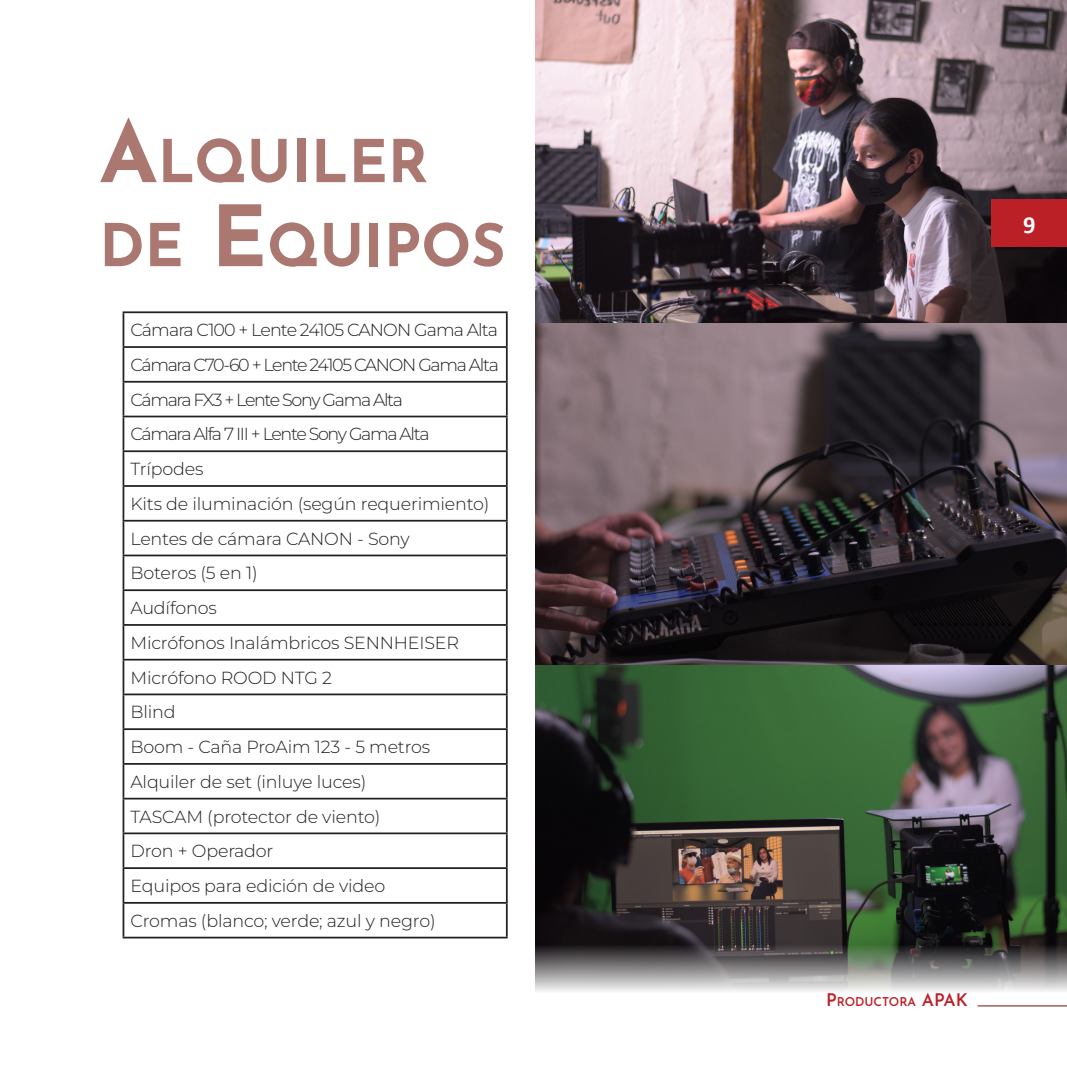
<style>
.page{position:relative;width:1067px;height:1067px;background:#fff}
.page>*{position:absolute;margin:0;border:0;box-sizing:border-box;transform-origin:0 0}
.Heading_1{font:700 58.8px/84px "Josefin Sans";color:#ab7771}
.t1{font:700 24.5px "Calibri";color:#fff}
.t2{font:300 17.5px "Montserrat";letter-spacing:-.01em;color:#231f20}
.t3{font:300 17.5px "Montserrat";letter-spacing:-.075em;color:#231f20}
.t4{font:300 17.5px "Montserrat";letter-spacing:-.05em;color:#231f20}
.t5{font:600 12.25px "Josefin Sans";color:#bc2026}
.s1{font-size:84px}
.s2{font-size:17.5px}
</style>
<div class="page">
<hr style="left:123px;top:311px;width:384px;height:2px;background:#231f20">
<hr style="left:123px;top:313px;width:1px;height:33px;background:#231f20">
<hr style="left:506px;top:313px;width:1px;height:33px;background:#231f20">
<hr style="left:123px;top:346px;width:384px;height:2px;background:#231f20">
<hr style="left:123px;top:348px;width:1px;height:33px;background:#231f20">
<hr style="left:506px;top:348px;width:1px;height:33px;background:#231f20">
<hr style="left:123px;top:381px;width:384px;height:1px;background:#231f20">
<hr style="left:123px;top:382px;width:1px;height:33px;background:#231f20">
<hr style="left:506px;top:382px;width:1px;height:33px;background:#231f20">
<hr style="left:123px;top:415px;width:384px;height:2px;background:#231f20">
<hr style="left:123px;top:417px;width:1px;height:33px;background:#231f20">
<hr style="left:506px;top:417px;width:1px;height:33px;background:#231f20">
<hr style="left:123px;top:450px;width:384px;height:2px;background:#231f20">
<hr style="left:123px;top:452px;width:1px;height:33px;background:#231f20">
<hr style="left:506px;top:452px;width:1px;height:33px;background:#231f20">
<hr style="left:123px;top:485px;width:384px;height:2px;background:#231f20">
<hr style="left:123px;top:487px;width:1px;height:33px;background:#231f20">
<hr style="left:506px;top:487px;width:1px;height:33px;background:#231f20">
<hr style="left:123px;top:520px;width:384px;height:1px;background:#231f20">
<hr style="left:123px;top:521px;width:1px;height:33px;background:#231f20">
<hr style="left:506px;top:521px;width:1px;height:33px;background:#231f20">
<hr style="left:123px;top:554px;width:384px;height:2px;background:#231f20">
<hr style="left:123px;top:556px;width:1px;height:33px;background:#231f20">
<hr style="left:506px;top:556px;width:1px;height:33px;background:#231f20">
<hr style="left:123px;top:589px;width:384px;height:2px;background:#231f20">
<hr style="left:123px;top:591px;width:1px;height:33px;background:#231f20">
<hr style="left:506px;top:591px;width:1px;height:33px;background:#231f20">
<hr style="left:123px;top:624px;width:384px;height:2px;background:#231f20">
<hr style="left:123px;top:626px;width:1px;height:33px;background:#231f20">
<hr style="left:506px;top:626px;width:1px;height:33px;background:#231f20">
<hr style="left:123px;top:659px;width:384px;height:1px;background:#231f20">
<hr style="left:123px;top:660px;width:1px;height:33px;background:#231f20">
<hr style="left:506px;top:660px;width:1px;height:33px;background:#231f20">
<hr style="left:123px;top:693px;width:384px;height:2px;background:#231f20">
<hr style="left:123px;top:695px;width:1px;height:33px;background:#231f20">
<hr style="left:506px;top:695px;width:1px;height:33px;background:#231f20">
<hr style="left:123px;top:728px;width:384px;height:2px;background:#231f20">
<hr style="left:123px;top:730px;width:1px;height:33px;background:#231f20">
<hr style="left:506px;top:730px;width:1px;height:33px;background:#231f20">
<hr style="left:123px;top:763px;width:384px;height:1px;background:#231f20">
<hr style="left:123px;top:764px;width:1px;height:33px;background:#231f20">
<hr style="left:506px;top:764px;width:1px;height:33px;background:#231f20">
<hr style="left:123px;top:797px;width:384px;height:2px;background:#231f20">
<hr style="left:123px;top:799px;width:1px;height:33px;background:#231f20">
<hr style="left:506px;top:799px;width:1px;height:33px;background:#231f20">
<hr style="left:123px;top:832px;width:384px;height:2px;background:#231f20">
<hr style="left:123px;top:834px;width:1px;height:33px;background:#231f20">
<hr style="left:506px;top:834px;width:1px;height:33px;background:#231f20">
<hr style="left:123px;top:867px;width:384px;height:2px;background:#231f20">
<hr style="left:123px;top:869px;width:1px;height:33px;background:#231f20">
<hr style="left:506px;top:869px;width:1px;height:33px;background:#231f20">
<hr style="left:123px;top:902px;width:384px;height:1px;background:#231f20">
<hr style="left:123px;top:903px;width:1px;height:33px;background:#231f20">
<hr style="left:506px;top:903px;width:1px;height:33px;background:#231f20">
<hr style="left:123px;top:936px;width:384px;height:2px;background:#231f20">
<img style="left:536px;top:325px;width:531px;height:666px">
<img style="left:536px;top:0;width:531px;height:325px">
<div style="left:991px;top:199px;width:76px;height:48px;background:#bb2026"></div>
<hr style="left:977px;top:1005px;width:90px;height:1px;background:#aa7570">
<p class="Heading_1" style="left:99px;top:115px;width:408px"><span class="s1">A</span>LQUILER<br>DE <span class="s1">E</span>QUIPOS</p>
<p class="t4" style="left:130px;top:318px;width:369px">Cámara C100 + Lente 24105 CANON Gama Alta</p>
<p class="t3" style="left:130px;top:353px;width:370px">Cámara C70-60 + Lente 24105 CANON Gama Alta</p>
<p class="t3" style="left:130px;top:388px;width:274px">Cámara FX3 + Lente Sony Gama Alta</p>
<p class="t3" style="left:130px;top:422px;width:300px">Cámara Alfa 7 III + Lente Sony Gama Alta</p>
<p class="t2" style="left:130px;top:457px;width:74px">Trípodes</p>
<p class="t2" style="left:130px;top:492px;width:360px">Kits de iluminación (según requerimiento)</p>
<p class="t2" style="left:130px;top:527px;width:281px">Lentes de cámara CANON - Sony</p>
<p class="t2" style="left:130px;top:561px;width:129px">Boteros (5 en 1)</p>
<p class="t2" style="left:130px;top:596px;width:88px">Audífonos</p>
<p class="t2" style="left:130px;top:631px;width:330px">Micrófonos Inalámbricos SENNHEISER</p>
<p class="t2" style="left:130px;top:665px;width:203px">Micrófono ROOD NTG 2</p>
<p class="t2" style="left:130px;top:700px;width:47px">Blind</p>
<p class="t2" style="left:130px;top:735px;width:301px">Boom - Caña ProAim 123 - 5 metros</p>
<p class="t2" style="left:130px;top:770px;width:237px">Alquiler de set (inluye luces)</p>
<p class="t2" style="left:130px;top:804px;width:251px">TASCAM (protector de viento)</p>
<p class="t2" style="left:130px;top:839px;width:144px">Dron + Operador</p>
<p class="t2" style="left:130px;top:874px;width:256px">Equipos para edición de video</p>
<p class="t2" style="left:130px;top:909px;width:307px">Cromas (blanco; verde; azul y negro)</p>
<h2 class="t1" style="left:1023px;top:207px;width:14px">9</h2>
<p class="t5" style="left:826px;top:992px;width:143px"><span class="s2">P</span>RODUCTORA <span class="s2">APAK</span></p>
</div>
